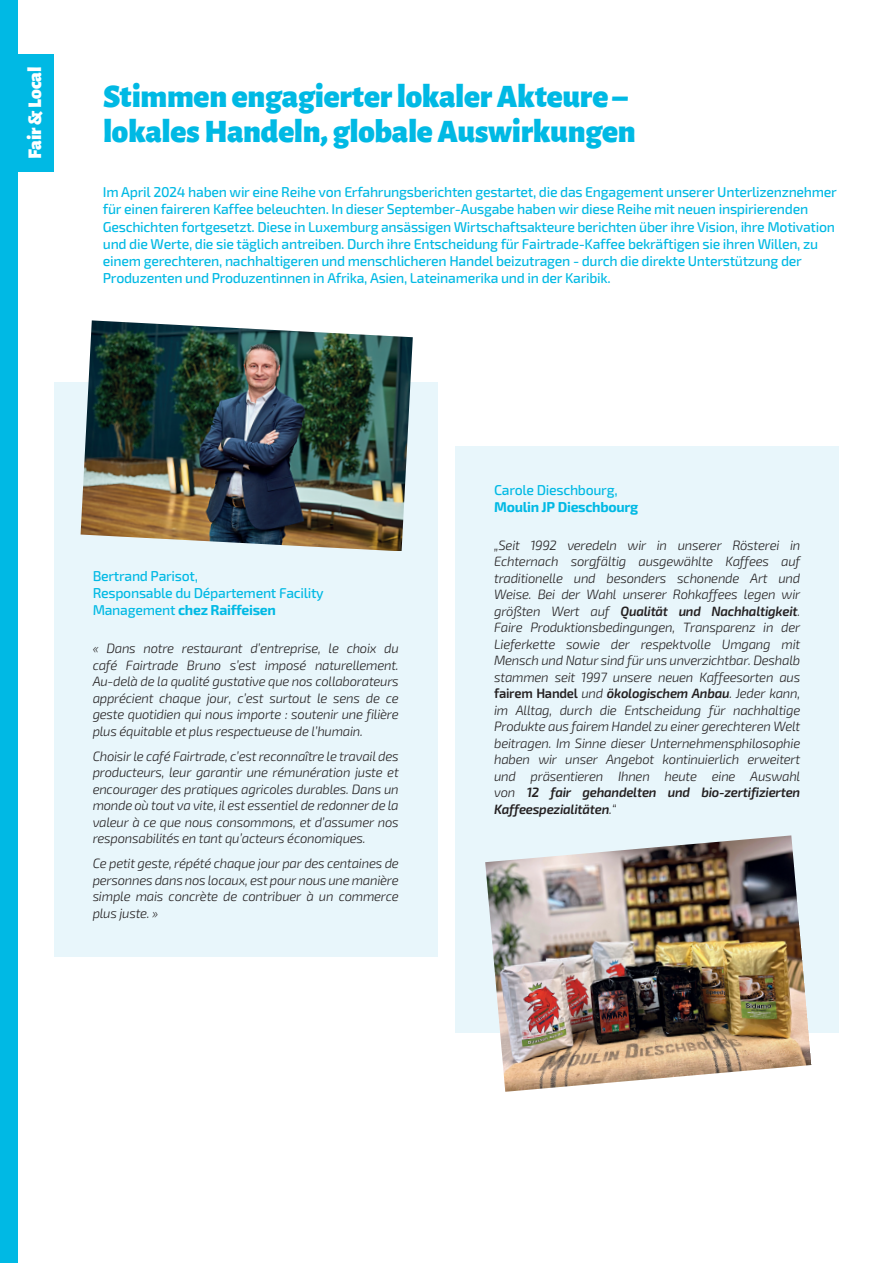
<style>
.page{position:relative;width:893px;height:1263px;background:#fff}
.page>*{position:absolute;margin:0;border:0;box-sizing:border-box;transform-origin:0 0}
.t1{font:900 33px/34.5px "Alegreya Sans";letter-spacing:-.01em;color:#00b9e4}
.t2{font:900 19.5px "Alegreya Sans";color:#fff}
.t3{font:500 14.25px/17.2px "Exo 2";letter-spacing:-.02em;color:#00b9e4}
.t4{font:700 14.25px "Exo 2";letter-spacing:-.02em;color:#00b9e4}
.t5{font:italic 300 13.5px/16.5px "Exo 2";letter-spacing:-.02em;color:#231f20;text-align:justify}
.s1{font-weight:700}
.s2{font-weight:600}
.s3{font-weight:600;font-style:normal}
</style>
<div class="page">
<div style="left:16px;top:54px;width:38px;height:118px;background:#00b9e4"></div>
<div style="left:0;top:0;width:17px;height:1263px;background:#00b9e4"></div>
<div style="left:455px;top:446px;width:384px;height:587px;background:#e8f6fb"></div>
<div style="left:54px;top:383px;width:383px;height:574px;background:#e8f6fb"></div>
<img style="left:81px;top:320px;width:332px;height:231px">
<img style="left:485px;top:835px;width:326px;height:257px">
<h2 class="t2" style="left:19px;top:159px;width:94px;rotate:-90deg">Fair &amp; Local</h2>
<h1 class="t1" style="left:103px;top:76px;width:534px">Stimmen engagierter lokaler Akteure – lokales Handeln, globale Auswirkungen</h1>
<p class="t3" style="left:103px;top:184px;width:736px">Im April 2024 haben wir eine Reihe von Erfahrungsberichten gestartet, die das Engagement unserer Unterlizenznehmer für einen faireren Kaffee beleuchten. In dieser September-Ausgabe haben wir diese Reihe mit neuen inspirierenden Geschichten fortgesetzt. Diese in Luxemburg ansässigen Wirtschaftsakteure berichten über ihre Vision, ihre Motivation und die Werte, die sie täglich antreiben. Durch ihre Entscheidung für Fairtrade-Kaffee bekräftigen sie ihren Willen, zu einem gerechteren, nachhaltigeren und menschlicheren Handel beizutragen - durch die direkte Unterstützung der Produzenten und Produzentinnen in Afrika, Asien, Lateinamerika und in der Karibik.</p>
<p class="t3" style="left:93px;top:567px;width:233px">Bertrand Parisot,<br>Responsable du Département Facility<br>Management <span class="s1">chez Raiffeisen</span></p>
<p class="t5" style="left:93px;top:640px;width:308px">« Dans notre restaurant d’entreprise, le choix du café Fairtrade Bruno s’est imposé naturellement.<br>Au-delà de la qualité gustative que nos collaborateurs apprécient chaque jour, c’est surtout le sens de ce geste quotidien qui nous importe : soutenir une filière plus équitable et plus respectueuse de l’humain.</p>
<p class="t5" style="left:93px;top:748px;width:308px">Choisir le café Fairtrade, c’est reconnaître le travail des producteurs, leur garantir une rémunération juste et encourager des pratiques agricoles durables. Dans un monde où tout va vite, il est essentiel de redonner de la valeur à ce que nous consommons, et d’assumer nos responsabilités en tant qu’acteurs économiques.</p>
<p class="t5" style="left:93px;top:855px;width:308px">Ce petit geste, répété chaque jour par des centaines de personnes dans nos locaux, est pour nous une manière simple mais concrète de contribuer à un commerce plus juste. »</p>
<p class="t3" style="left:494px;top:481px;width:125px">Carole Dieschbourg,</p>
<p class="t4" style="left:494px;top:498px;width:146px">Moulin JP Dieschbourg</p>
<p class="t5" style="left:494px;top:537px;width:308px">„Seit 1992 veredeln wir in unserer Rösterei in Echternach sorgfältig ausgewählte Kaffees auf traditionelle und besonders schonende Art und Weise. Bei der Wahl unserer Rohkaffees legen wir größten Wert auf <span class="s2">Qualität und Nachhaltigkeit</span>.<br>Faire Produktionsbedingungen, Transparenz in der Lieferkette sowie der respektvolle Umgang mit Mensch und Natur sind für uns unverzichtbar. Deshalb stammen seit 1997 unsere neuen Kaffeesorten aus <span class="s3">fairem Handel</span> und <span class="s2">ökologischem Anbau</span>. Jeder kann, im Alltag, durch die Entscheidung für nachhaltige Produkte aus fairem Handel zu einer gerechteren Welt beitragen. Im Sinne dieser Unternehmensphilosophie haben wir unser Angebot kontinuierlich erweitert und präsentieren Ihnen heute eine Auswahl von <span class="s2">12 fair gehandelten und bio-zertifizierten Kaffeespezialitäten</span>.“</p>
</div>
